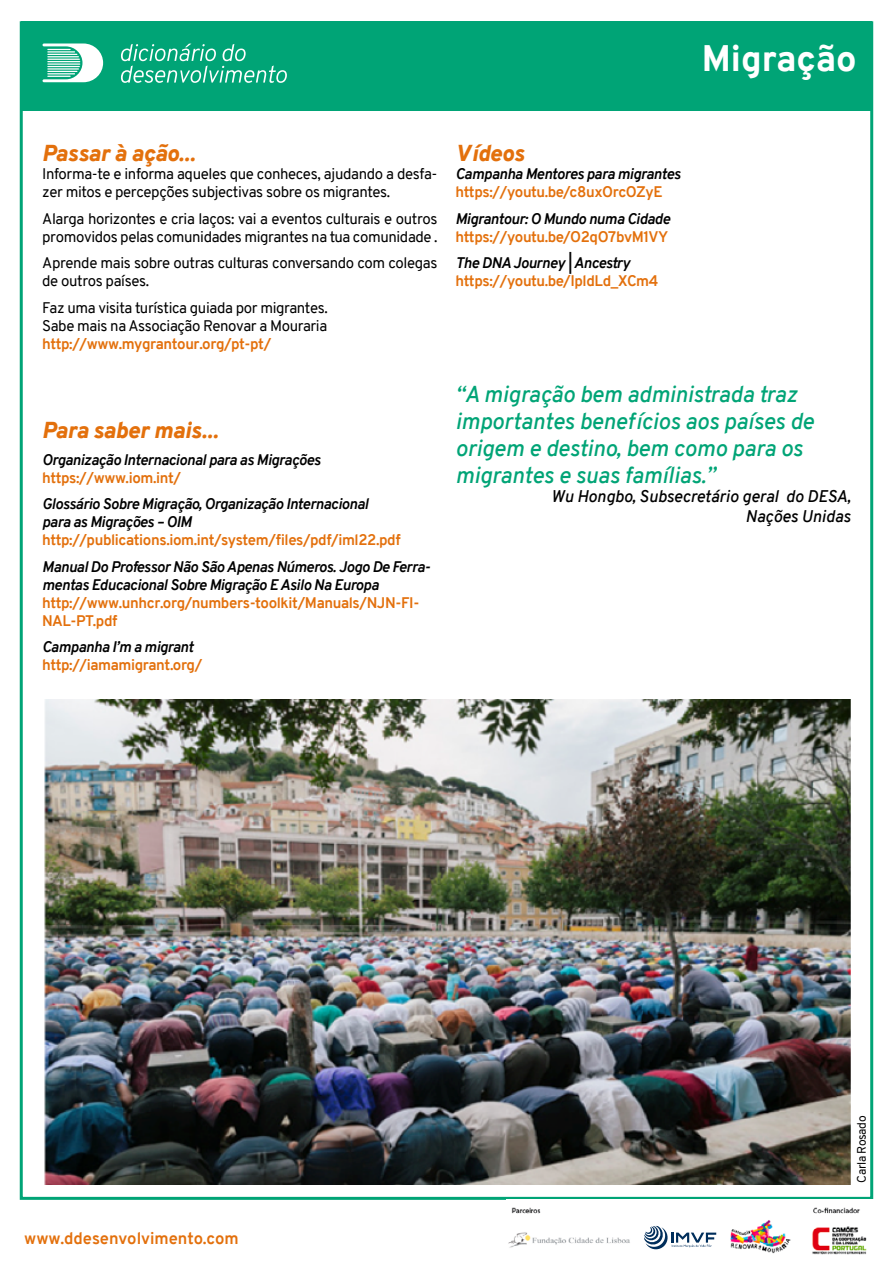
<style>
.page{position:relative;width:893px;height:1263px;background:#fff}
.page>*{position:absolute;margin:0;border:0;box-sizing:border-box;transform-origin:0 0}
.t1{font:800 36px "Overpass";color:#fff}
.t2{font:italic 600 22.5px/27px "Overpass";color:#00a476}
.t3{font:italic 900 22.5px "Overpass";color:#e3700c}
.t4{font:italic 600 16.5px/19.8px "Overpass";color:#000;text-align:right}
.t5{font:700 16.5px "Overpass";color:#e3700c}
.t6{font:15px/18px "Overpass";letter-spacing:-.025em;color:#000}
.t7{font:italic 700 15px/18px "Overpass";letter-spacing:-.025em;color:#000}
.t8{font:700 15px/18px "Overpass";letter-spacing:-.025em;color:#e3700c}
.t9{font:12px "Overpass";letter-spacing:-.025em;color:#000}
</style>
<div class="page">
<div style="left:21px;top:21px;width:851px;height:90px;background:#00a476"></div>
<svg style="left:43px;top:44px;width:60px;height:38px"></svg>
<svg style="left:121px;top:44px;width:166px;height:39px"></svg>
<img style="left:508px;top:1207px;width:359px;height:48px">
<img style="left:44px;top:699px;width:806px;height:485px">
<div style="left:638px;top:1220px;width:85px;height:38px;background:#fff"></div>
<svg style="left:644px;top:1226px;width:72px;height:24px"></svg>
<h1 class="t1" style="left:702px;top:32px;width:156px">Migração</h1>
<h2 class="t3" style="left:42px;top:138px;width:154px">Passar à ação...</h2>
<p class="t6" style="left:42px;top:165px;width:397px">Informa-te e informa aqueles que conheces, ajudando a desfa&shy;zer mitos e percepções subjectivas sobre os migrantes.</p>
<p class="t6" style="left:42px;top:210px;width:397px">Alarga horizontes e cria laços: vai a eventos culturais e outros promovidos pelas comunidades migrantes na tua comunidade .</p>
<p class="t6" style="left:42px;top:254px;width:397px">Aprende mais sobre outras culturas conversando com colegas de outros países.</p>
<p class="t6" style="left:42px;top:299px;width:287px">Faz uma visita turística guiada por migrantes.<br>Sabe mais na Associação Renovar a Mouraria</p>
<p class="t8" style="left:42px;top:335px;width:231px">http://www.mygrantour.org/pt-pt/</p>
<h2 class="t3" style="left:42px;top:414px;width:177px">Para saber mais...</h2>
<p class="t7" style="left:42px;top:450px;width:280px">Organização Internacional para as Migrações</p>
<p class="t8" style="left:42px;top:468px;width:140px">https://www.iom.int/</p>
<p class="t7" style="left:42px;top:495px;width:328px">Glossário Sobre Migração, Organização Internacional para as Migrações – OIM</p>
<p class="t8" style="left:42px;top:531px;width:360px">http://publications.iom.int/system/files/pdf/iml22.pdf</p>
<p class="t7" style="left:42px;top:557px;width:390px">Manual Do Professor Não São Apenas Números. Jogo De Ferra&shy;mentas Educacional Sobre Migração E Asilo Na Europa</p>
<p class="t8" style="left:42px;top:593px;width:379px">http://www.unhcr.org/numbers-toolkit/Manuals/NJN-FI-<br>NAL-PT.pdf</p>
<p class="t7" style="left:42px;top:638px;width:153px">Campanha I’m a migrant</p>
<p class="t8" style="left:42px;top:656px;width:162px">http://iamamigrant.org/</p>
<h2 class="t3" style="left:455px;top:138px;width:70px">Vídeos</h2>
<p class="t7" style="left:455px;top:165px;width:227px">Campanha Mentores para migrantes</p>
<p class="t8" style="left:455px;top:183px;width:209px">https://youtu.be/c8uxOrcOZyE</p>
<p class="t7" style="left:455px;top:210px;width:216px">Migrantour: O Mundo numa Cidade</p>
<p class="t8" style="left:455px;top:228px;width:214px">https://youtu.be/O2qO7bvM1VY</p>
<p class="t7" style="left:455px;top:254px;width:176px">The DNA Journey | Ancestry</p>
<p class="t8" style="left:455px;top:272px;width:205px">https://youtu.be/IpldLd_XCm4</p>
<h2 class="t2" style="left:455px;top:380px;width:360px">“A migração bem administrada traz importantes benefícios aos países de origem e destino, bem como para os migrantes e suas famílias.”</h2>
<p class="t4" style="left:551px;top:487px;width:301px">Wu Hongbo, Subsecretário geral do DESA,<br>Nações Unidas</p>
<p class="t5" style="left:24px;top:1226px;width:216px">www.ddesenvolvimento.com</p>
<p class="t9" style="left:853px;top:1183px;width:69px;rotate:-90deg">Carla Rosado</p>
</div>
